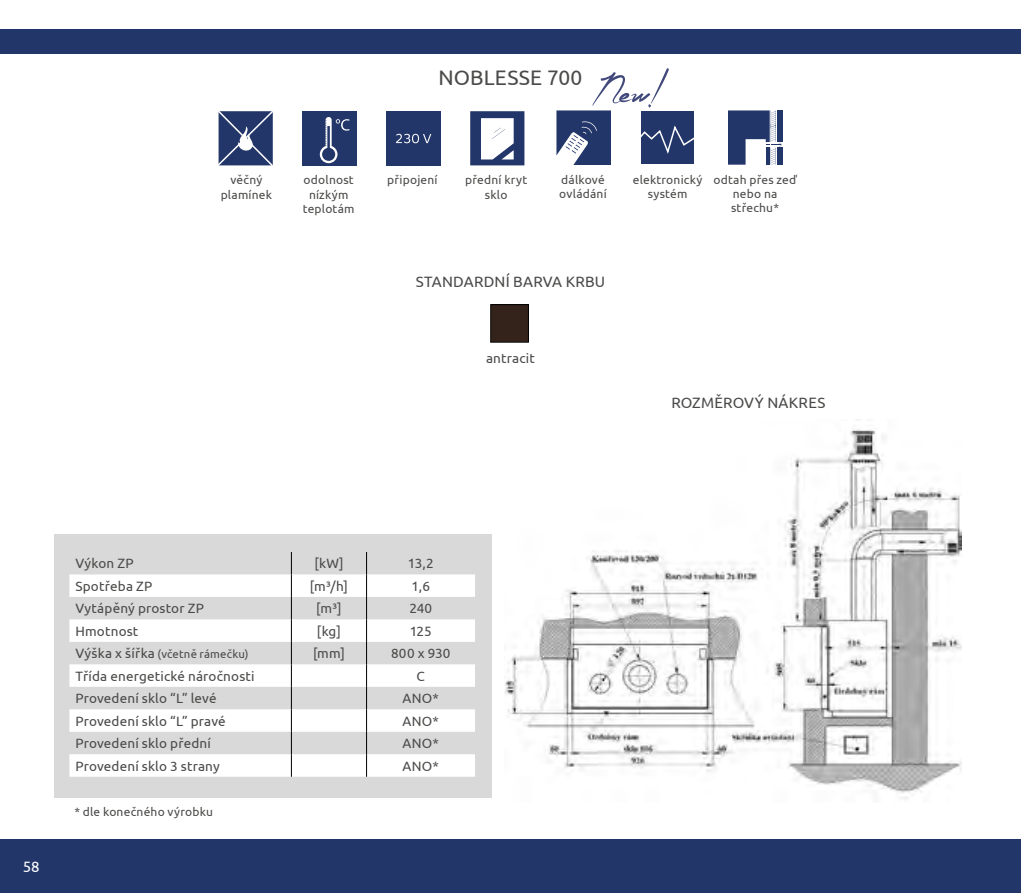
<style>
.page{position:relative;width:1021px;height:893px;background:#fff}
.page>*{position:absolute;margin:0;border:0;box-sizing:border-box;transform-origin:0 0}
.t1{font:72px "The Constellation of Heracles";color:#41497a}
.t2{font:21px "Ubuntu";letter-spacing:.005em;color:#4a4a49}
.t3{font:15px "Ubuntu";letter-spacing:.015em;color:#4a4a49}
.t4{font:15px "Ubuntu";color:#fff}
.t5{font:13.5px "Ubuntu";letter-spacing:.01em;color:#4a4a49}
.t6{font:12px/14.4px "Ubuntu";letter-spacing:.015em;color:#4a4a49;text-align:center}
.t7{font:11.4px "Ubuntu";letter-spacing:.015em;color:#4a4a49}
.s1{font-size:13.5px}
</style>
<div class="page">
<div style="left:0;top:839px;width:1020px;height:54px;background:#233669"></div>
<div style="left:0;top:30px;width:1020px;height:24px;background:#233669"></div>
<div style="left:490px;top:305px;width:38px;height:37px;background:#34231b"></div>
<div style="left:490px;top:304px;width:38px;height:38px;border:1px solid #000"></div>
<img style="left:504px;top:419px;width:457px;height:380px">
<div style="left:54px;top:534px;width:437px;height:263px;background:#d9d9d9"></div>
<svg style="left:69px;top:574px;width:406px;height:203px;fill:#fff"></svg>
<svg style="left:291px;top:552px;width:1px;height:225px"></svg>
<svg style="left:366px;top:552px;width:1px;height:225px"></svg>
<svg style="left:556px;top:110px;width:54px;height:55px"></svg>
<svg style="left:728px;top:110px;width:54px;height:55px"></svg>
<svg style="left:302px;top:111px;width:54px;height:54px;background:#364776"></svg>
<div style="left:386px;top:111px;width:54px;height:54px;background:#233669"></div>
<svg style="left:470px;top:111px;width:54px;height:54px"></svg>
<svg style="left:218px;top:111px;width:55px;height:55px;background:#44547f"></svg>
<div style="left:641px;top:111px;width:53px;height:53px;background:#233669"></div>
<svg style="left:641px;top:125px;width:53px;height:29px"></svg>
<h2 class="t2" style="left:438px;top:65px;width:145px">NOBLESSE 700</h2>
<h1 class="t1" style="left:592px;top:35px;width:79px">New!</h1>
<p class="t6" style="left:221px;top:172px;width:53px">věčný plamínek</p>
<p class="t6" style="left:303px;top:172px;width:53px">odolnost nízkým teplotám</p>
<p class="t6" style="left:387px;top:172px;width:52px">připojení</p>
<p class="t6" style="left:465px;top:172px;width:64px">přední kryt sklo</p>
<p class="t6" style="left:559px;top:172px;width:49px;text-align:left">dálkové ovládání</p>
<p class="t6" style="left:713px;top:172px;width:85px">odtah přes zeď nebo na střechu*</p>
<p class="t6" style="left:633px;top:172px;width:71px">elektronický systém</p>
<p class="t3" style="left:415px;top:273px;width:191px">STANDARDNÍ BARVA KRBU</p>
<p class="t5" style="left:486px;top:350px;width:50px">antracit</p>
<p class="t3" style="left:671px;top:394px;width:155px">ROZMĚROVÝ NÁKRES</p>
<p class="t4" style="left:23px;top:858px;width:18px">58</p>
<p class="t5" style="left:75px;top:555px;width:60px">Výkon ZP</p>
<p class="t5" style="left:314px;top:555px;width:30px">[kW]</p>
<p class="t5" style="left:408px;top:555px;width:28px">13,2</p>
<p class="t5" style="left:75px;top:578px;width:78px">Spotřeba ZP</p>
<p class="t5" style="left:310px;top:578px;width:40px">[m³/h]</p>
<p class="t5" style="left:411px;top:578px;width:20px">1,6</p>
<p class="t5" style="left:75px;top:600px;width:130px">Vytápěný prostor ZP</p>
<p class="t5" style="left:316px;top:600px;width:27px">[m³]</p>
<p class="t5" style="left:409px;top:600px;width:24px">240</p>
<p class="t5" style="left:75px;top:623px;width:64px">Hmotnost</p>
<p class="t5" style="left:317px;top:623px;width:26px">[kg]</p>
<p class="t5" style="left:409px;top:623px;width:24px">125</p>
<p class="t7" style="left:75px;top:647px;width:175px"><span class="s1">Výška x šířka</span> (včetně rámečku)</p>
<p class="t5" style="left:313px;top:645px;width:33px">[mm]</p>
<p class="t5" style="left:391px;top:645px;width:61px">800 x 930</p>
<p class="t5" style="left:75px;top:668px;width:181px">Třída energetické náročnosti</p>
<p class="t5" style="left:416px;top:668px;width:10px">C</p>
<p class="t5" style="left:75px;top:690px;width:143px">Provedení sklo “L” levé</p>
<p class="t5" style="left:402px;top:690px;width:38px">ANO*</p>
<p class="t5" style="left:75px;top:713px;width:152px">Provedení sklo “L” pravé</p>
<p class="t5" style="left:402px;top:713px;width:38px">ANO*</p>
<p class="t5" style="left:75px;top:735px;width:137px">Provedení sklo přední</p>
<p class="t5" style="left:402px;top:735px;width:38px">ANO*</p>
<p class="t5" style="left:75px;top:758px;width:146px">Provedení sklo 3 strany</p>
<p class="t5" style="left:402px;top:758px;width:38px">ANO*</p>
<p class="t6" style="left:74px;top:804px;width:140px">* dle konečného výrobku</p>
</div>
